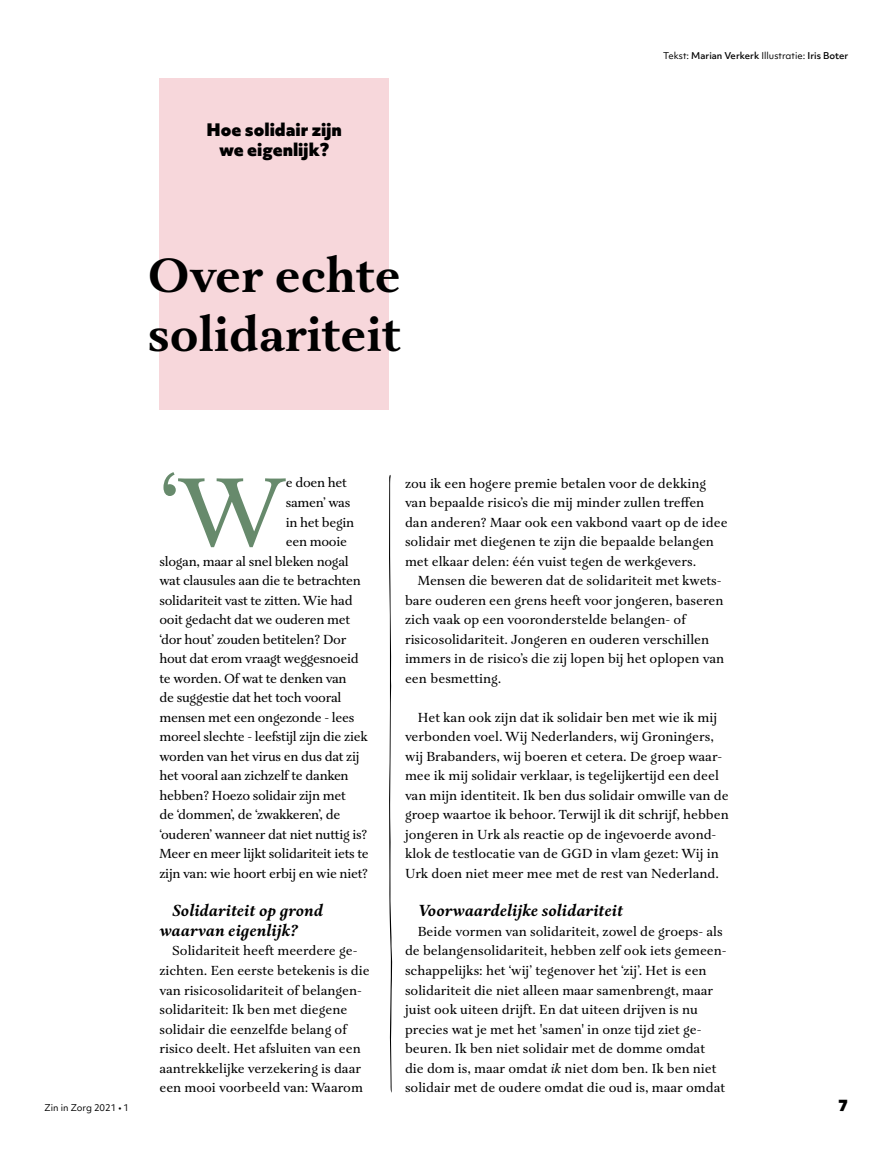
<style>
.page{position:relative;width:893px;height:1170px;background:#fff}
.page>*{position:absolute;margin:0;border:0;box-sizing:border-box;transform-origin:0 0}
.t1{font:100.05px "Aria Text G2";color:#678a6c}
.t2{font:700 49.5px/58.5px "Aria Text G2";color:#000}
.t3{font:italic 700 16.5px/19.5px "Aria Text G2";color:#000}
.t4{font:900 16.5px/19.5px "Objektiv Mk 3";color:#000;text-align:center}
.t5{font:900 15px "Objektiv Mk 3";color:#000}
.t6{font:13.5px/19.5px "Aria Text G2";color:#000}
.t7{font:13.5px "Aria Text G2";letter-spacing:-.02em;color:#000}
.t8{font:500 9px "Objektiv Mk 3";color:#000}
.t9{font:9px "Objektiv Mk 1";color:#000}
.s1{font-family:"Objektiv Mk 1";font-weight:400}
.s2{font-style:italic}
</style>
<div class="page">
<svg style="left:389px;top:475px;width:3px;height:617px"></svg>
<div style="left:159px;top:78px;width:230px;height:331px;background:#f7d7db"></div>
<p class="t4" style="left:207px;top:120px;width:137px">Hoe solidair zijn we eigenlijk?</p>
<h2 class="t2" style="left:148px;top:249px;width:254px">Over echte solidariteit</h2>
<p class="t8" style="left:663px;top:49px;width:187px"><span class="s1">Tekst:</span> Marian Verkerk <span class="s1">Illustratie:</span> Iris Boter</p>
<h1 class="t1" style="left:159px;top:453px;width:128px">‘W</h1>
<p class="t6" style="left:286px;top:474px;width:63px">e doen het</p>
<p class="t7" style="left:286px;top:494px;width:66px">samen’ was</p>
<p class="t7" style="left:286px;top:514px;width:70px">in het begin</p>
<p class="t7" style="left:286px;top:533px;width:63px">een mooie</p>
<p class="t7" style="left:159px;top:553px;width:191px">slogan, maar al snel bleken nogal</p>
<p class="t7" style="left:159px;top:572px;width:203px">wat clausules aan die te betrachten</p>
<p class="t7" style="left:159px;top:592px;width:195px">solidariteit vast te zitten. Wie had</p>
<p class="t7" style="left:159px;top:611px;width:192px">ooit gedacht dat we ouderen met</p>
<p class="t7" style="left:159px;top:631px;width:188px">‘dor hout’ zouden betitelen? Dor</p>
<p class="t7" style="left:159px;top:650px;width:201px">hout dat erom vraagt weggesnoeid</p>
<p class="t7" style="left:159px;top:670px;width:189px">te worden. Of wat te denken van</p>
<p class="t7" style="left:159px;top:689px;width:184px">de suggestie dat het toch vooral</p>
<p class="t7" style="left:159px;top:709px;width:196px">mensen met een ongezonde - lees</p>
<p class="t7" style="left:159px;top:728px;width:210px">moreel slechte - leefstijl zijn die ziek</p>
<p class="t7" style="left:159px;top:748px;width:202px">worden van het virus en dus dat zij</p>
<p class="t7" style="left:159px;top:767px;width:191px">het vooral aan zichzelf te danken</p>
<p class="t7" style="left:159px;top:787px;width:188px">hebben? Hoezo solidair zijn met</p>
<p class="t7" style="left:159px;top:806px;width:182px">de ‘dommen’, de ‘zwakkeren’, de</p>
<p class="t7" style="left:159px;top:826px;width:209px">‘ouderen’ wanneer dat niet nuttig is?</p>
<p class="t7" style="left:159px;top:845px;width:211px">Meer en meer lijkt solidariteit iets te</p>
<p class="t7" style="left:159px;top:865px;width:210px">zijn van: wie hoort erbij en wie niet?</p>
<p class="t3" style="left:159px;top:902px;width:165px;text-indent:13px">Solidariteit op grond waarvan eigenlijk?</p>
<p class="t6" style="left:159px;top:941px;width:212px;text-indent:13px">Solidariteit heeft meerdere ge&shy;zichten. Een eerste betekenis is die van risicosolidariteit of belangen&shy;solidariteit: Ik ben met diegene solidair die eenzelfde belang of risico deelt. Het afsluiten van een aantrekkelijke verzekering is daar een mooi voorbeeld van: Waarom</p>
<p class="t6" style="left:405px;top:474px;width:324px">zou ik een hogere premie betalen voor de dekking van bepaalde risico’s die mij minder zullen treffen dan anderen? Maar ook een vakbond vaart op de idee solidair met diegenen te zijn die bepaalde belangen met elkaar delen: één vuist tegen de werkgevers.</p>
<p class="t6" style="left:405px;top:571px;width:321px;text-indent:13px">Mensen die beweren dat de solidariteit met kwets&shy;bare ouderen een grens heeft voor jongeren, baseren zich vaak op een vooronderstelde belangen- of risicosolidariteit. Jongeren en ouderen verschillen immers in de risico’s die zij lopen bij het oplopen van een besmetting.</p>
<p class="t6" style="left:405px;top:708px;width:325px;text-indent:13px">Het kan ook zijn dat ik solidair ben met wie ik mij verbonden voel. Wij Nederlanders, wij Groningers, wij Brabanders, wij boeren et cetera. De groep waar&shy;mee ik mij solidair verklaar, is tegelijkertijd een deel van mijn identiteit. Ik ben dus solidair omwille van de groep waartoe ik behoor. Terwijl ik dit schrijf, hebben jongeren in Urk als reactie op de ingevoerde avond&shy;klok de testlocatie van de GGD in vlam gezet: Wij in Urk doen niet meer mee met de rest van Nederland.</p>
<p class="t3" style="left:418px;top:902px;width:207px">Voorwaardelijke solidariteit</p>
<p class="t6" style="left:405px;top:922px;width:322px;text-indent:13px">Beide vormen van solidariteit, zowel de groeps- als de belangensolidariteit, hebben zelf ook iets gemeen&shy;schappelijks: het ‘wij’ tegenover het ‘zij’. Het is een solidariteit die niet alleen maar samenbrengt, maar juist ook uiteen drijft. En dat uiteen drijven is nu precies wat je met het 'samen' in onze tijd ziet ge&shy;beuren. Ik ben niet solidair met de domme omdat die dom is, maar omdat <span class="s2">ik</span> niet dom ben. Ik ben niet solidair met de oudere omdat die oud is, maar omdat</p>
<p class="t9" style="left:45px;top:1101px;width:86px">Zin in Zorg 2021 • 1</p>
<p class="t5" style="left:838px;top:1094px;width:12px">7</p>
</div>
